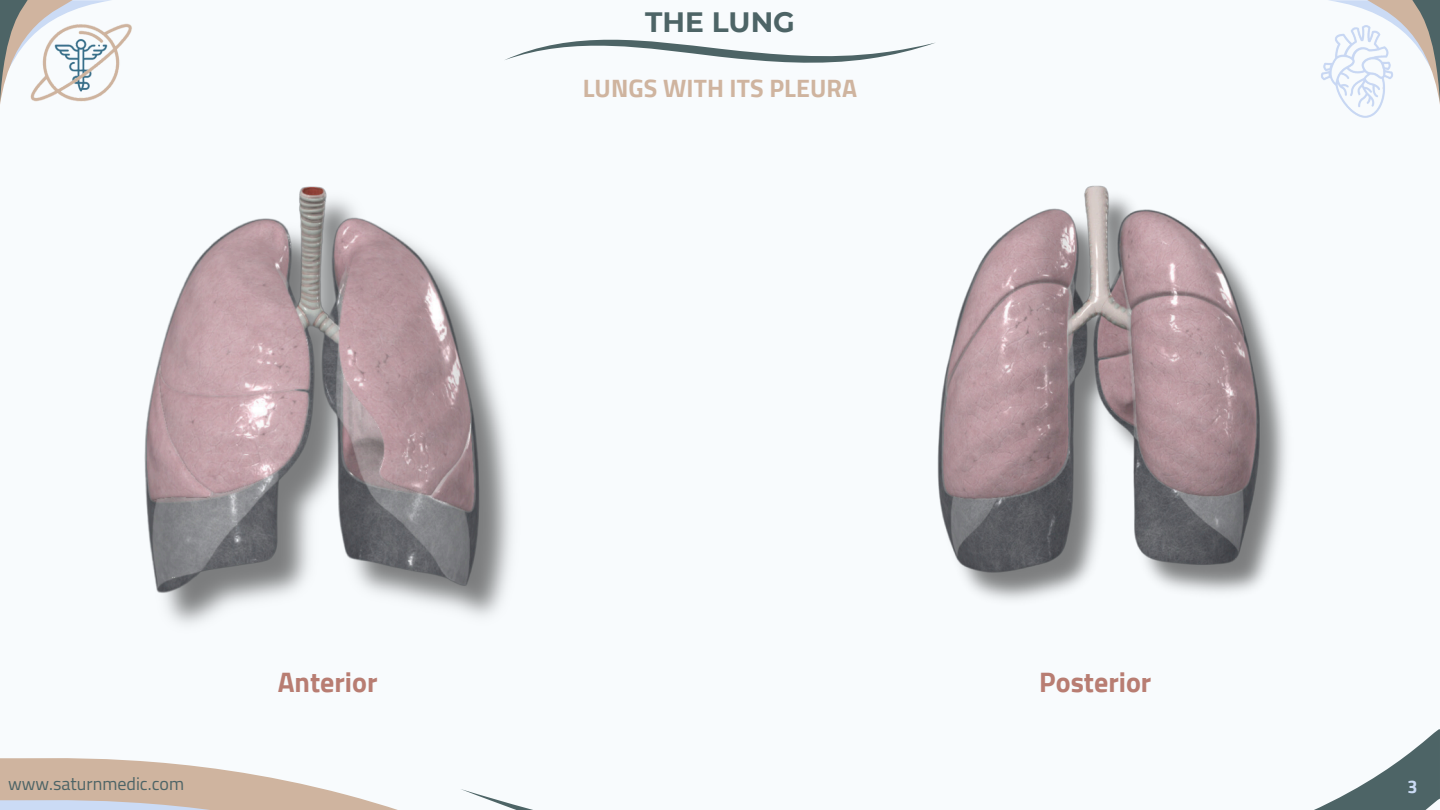
<style>
.page{position:relative;width:1440px;height:810px;background:#f8fbfd}
.page>*{position:absolute;margin:0;border:0;box-sizing:border-box;transform-origin:0 0}
.t1{font:700 28px "Cairo";color:#b87d72}
.t2{font:700 28px "Montserrat";color:#4d6466}
.t3{font:700 25px "Cairo";letter-spacing:.005em;color:#cfb49f}
.t4{font:18px "Cairo";color:#4d6466}
.t5{font:700 18px "Cairo";color:#cbdbf5}
</style>
<div class="page">
<svg style="left:505px;top:40px;width:430px;height:23px"></svg>
<svg style="left:0;top:0;width:8px;height:104px"></svg>
<svg style="left:1329px;top:0;width:111px;height:104px"></svg>
<img style="left:1321px;top:18px;width:84px;height:100px">
<img style="left:8px;top:0;width:124px;height:102px">
<svg style="left:0;top:758px;width:398px;height:52px;fill:#cfb49f"></svg>
<svg style="left:461px;top:729px;width:979px;height:81px"></svg>
<img style="left:144px;top:186px;width:368px;height:438px">
<img style="left:937px;top:185px;width:350px;height:415px">
<h1 class="t2" style="left:645px;top:5px;width:151px">THE LUNG</h1>
<p class="t3" style="left:583px;top:74px;width:276px">LUNGS WITH ITS PLEURA</p>
<p class="t1" style="left:278px;top:666px;width:101px">Anterior</p>
<p class="t1" style="left:1039px;top:666px;width:114px">Posterior</p>
<p class="t4" style="left:8px;top:773px;width:177px">www.saturnmedic.com</p>
<h3 class="t5" style="left:1407px;top:776px;width:12px">3</h3>
</div>
